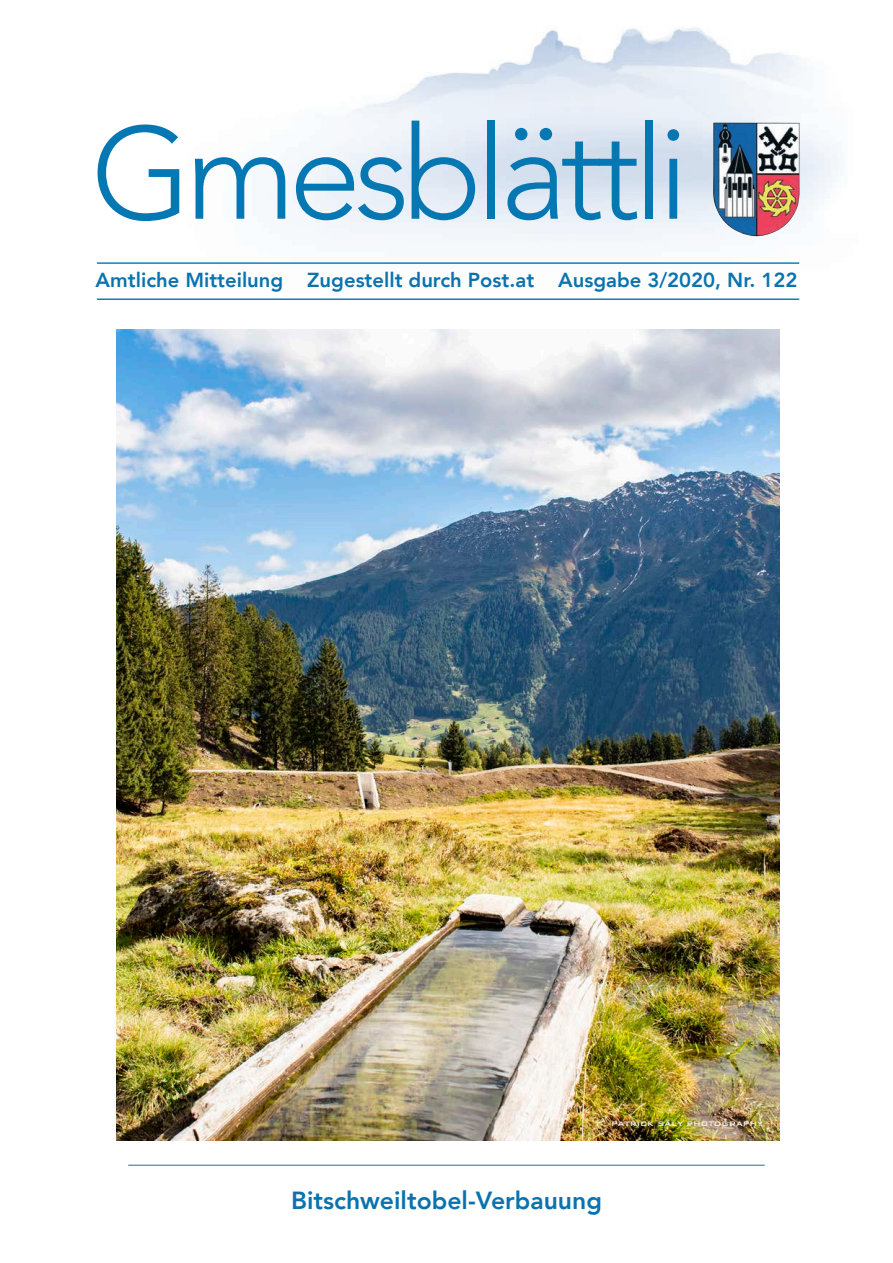
<style>
.page{position:relative;width:893px;height:1263px;background:#fff}
.page>*{position:absolute;margin:0;border:0;box-sizing:border-box;transform-origin:0 0}
.t1{font:300 129.75px "Avenir";letter-spacing:-.05em;color:#0578b3}
.t2{font:800 24.75px "Avenir";color:#0a73ae}
.t3{font:800 20.25px "Avenir";color:#0a73ae}
.t4{font:500 8.7px "Bank Gothic";color:#f2f3f4}
</style>
<div class="page">
<img style="left:96px;top:27px;width:743px;height:273px">
<img style="left:712px;top:123px;width:87px;height:114px">
<hr style="left:97px;top:298px;width:702px;height:2px;background:#0578b3">
<hr style="left:97px;top:262px;width:702px;height:2px;background:#0578b3">
<hr style="left:128px;top:1165px;width:637px;height:1px;background:#0a73ae">
<img style="left:116px;top:330px;width:664px;height:810px">
<h1 class="t1" style="left:91px;top:98px;width:599px">Gmesblättli</h1>
<p class="t3" style="left:96px;top:264px;width:703px">Amtliche Mitteilung Zugestellt durch Post.at Ausgabe 3/2020, Nr. 122</p>
<p class="t4" style="left:606px;top:1117px;width:153px">PATRICK SÄLY PHOTOGRAPHY</p>
<p class="t4" style="left:611px;top:1117px;width:153px">PATRICK SÄLY PHOTOGRAPHY</p>
<p class="t2" style="left:291px;top:1181px;width:312px">Bitschweiltobel-Verbauung</p>
</div>
